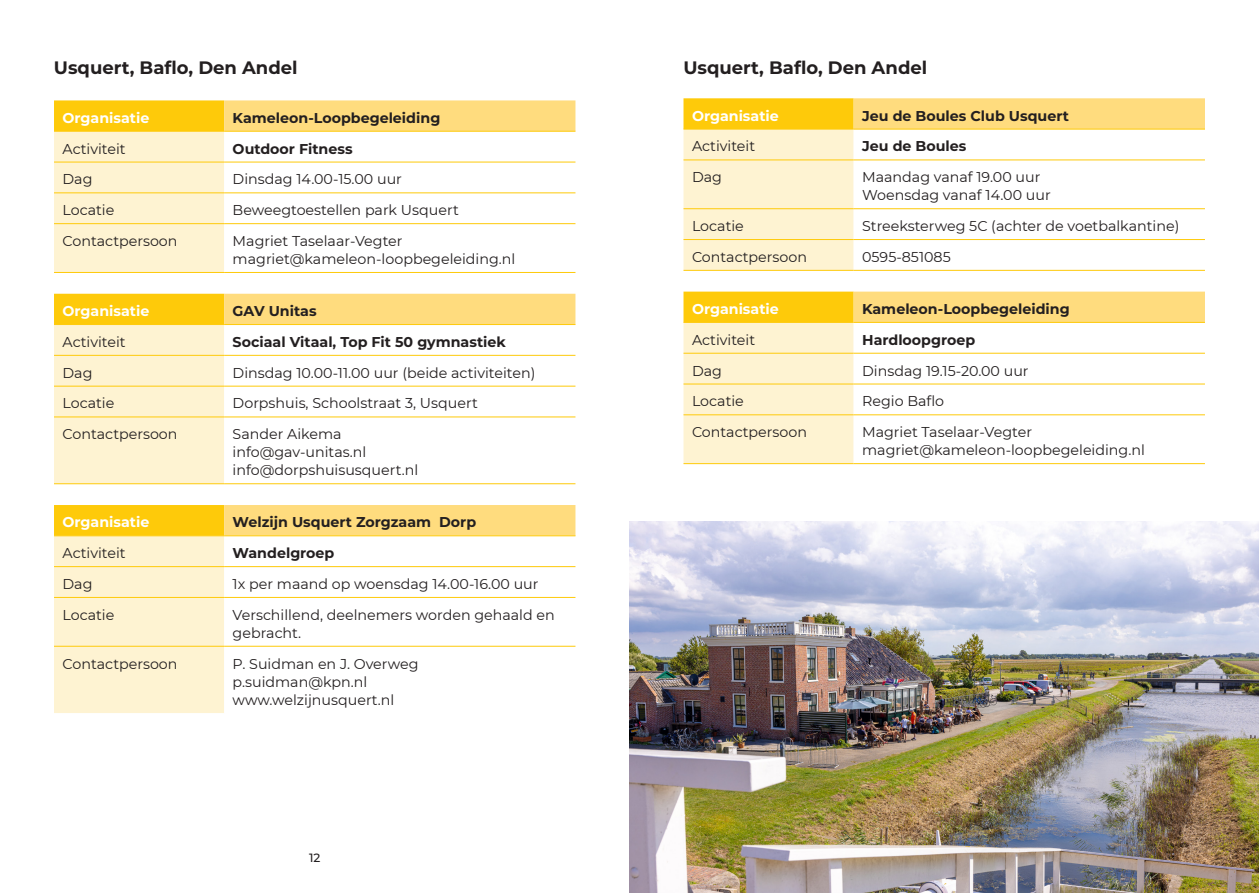
<style>
.page{position:relative;width:1259px;height:893px;background:#fff}
.page>*{position:absolute;margin:0;border:0;box-sizing:border-box;transform-origin:0 0}
.Inleiding_wit{font:700 18px "Montserrat";color:#231f20}
.broodtekst{font:14.25px/18px "Montserrat";color:#231f20}
.broodtekst-2{font:700 14.25px "Montserrat";color:#231f20}
.broodtekst-3{font:700 14.25px "Montserrat";color:#fff}
.t1{font:500 12px "Montserrat";color:#231f20}
</style>
<div class="page">
<div style="left:54px;top:100px;width:170px;height:31px;background:#feca0a"></div>
<div style="left:224px;top:100px;width:351px;height:31px;background:#ffdc7e"></div>
<svg style="left:54px;top:132px;width:170px;height:581px;background:#feefbf"></svg>
<svg style="left:224px;top:161px;width:351px;height:485px"></svg>
<hr style="left:54px;top:162px;width:170px;height:1px;background:#feca0a">
<hr style="left:224px;top:162px;width:351px;height:1px;background:#feca0a">
<hr style="left:54px;top:192px;width:170px;height:1px;background:#feca0a">
<hr style="left:224px;top:192px;width:351px;height:1px;background:#feca0a">
<hr style="left:54px;top:223px;width:170px;height:1px;background:#feca0a">
<hr style="left:224px;top:223px;width:351px;height:1px;background:#feca0a">
<hr style="left:54px;top:272px;width:170px;height:1px;background:#feca0a">
<hr style="left:224px;top:272px;width:351px;height:1px;background:#feca0a">
<hr style="left:54px;top:131px;width:170px;height:1px;background:#feca0a">
<hr style="left:224px;top:131px;width:351px;height:1px;background:#feca0a">
<hr style="left:54px;top:535px;width:170px;height:1px;background:#feca0a">
<hr style="left:224px;top:535px;width:351px;height:1px;background:#feca0a">
<hr style="left:54px;top:566px;width:170px;height:1px;background:#feca0a">
<hr style="left:224px;top:566px;width:351px;height:1px;background:#feca0a">
<hr style="left:54px;top:597px;width:170px;height:1px;background:#feca0a">
<hr style="left:224px;top:597px;width:351px;height:1px;background:#feca0a">
<hr style="left:54px;top:646px;width:170px;height:1px;background:#feca0a">
<hr style="left:224px;top:646px;width:351px;height:1px;background:#feca0a">
<hr style="left:54px;top:324px;width:170px;height:1px;background:#feca0a">
<hr style="left:224px;top:324px;width:351px;height:1px;background:#feca0a">
<hr style="left:54px;top:355px;width:170px;height:1px;background:#feca0a">
<hr style="left:224px;top:355px;width:351px;height:1px;background:#feca0a">
<hr style="left:54px;top:386px;width:170px;height:1px;background:#feca0a">
<hr style="left:224px;top:386px;width:351px;height:1px;background:#feca0a">
<hr style="left:54px;top:417px;width:170px;height:1px;background:#feca0a">
<hr style="left:224px;top:417px;width:351px;height:1px;background:#feca0a">
<hr style="left:54px;top:483px;width:170px;height:1px;background:#feca0a">
<hr style="left:224px;top:483px;width:351px;height:1px;background:#feca0a">
<div style="left:683px;top:98px;width:170px;height:31px;background:#feca0a"></div>
<div style="left:853px;top:98px;width:352px;height:31px;background:#ffdc7e"></div>
<svg style="left:683px;top:130px;width:170px;height:333px;background:#feefc1"></svg>
<svg style="left:853px;top:130px;width:352px;height:333px"></svg>
<hr style="left:683px;top:353px;width:170px;height:1px;background:#feca0a">
<hr style="left:853px;top:353px;width:352px;height:1px;background:#feca0a">
<hr style="left:683px;top:384px;width:170px;height:1px;background:#feca0a">
<hr style="left:853px;top:384px;width:352px;height:1px;background:#feca0a">
<hr style="left:683px;top:414px;width:170px;height:1px;background:#feca0a">
<hr style="left:853px;top:414px;width:352px;height:1px;background:#feca0a">
<hr style="left:683px;top:463px;width:170px;height:1px;background:#feca0a">
<hr style="left:853px;top:463px;width:352px;height:1px;background:#feca0a">
<hr style="left:683px;top:322px;width:170px;height:1px;background:#feca0a">
<hr style="left:853px;top:322px;width:352px;height:1px;background:#feca0a">
<hr style="left:683px;top:129px;width:170px;height:1px;background:#feca0a">
<hr style="left:853px;top:129px;width:352px;height:1px;background:#feca0a">
<hr style="left:683px;top:160px;width:170px;height:1px;background:#feca0a">
<hr style="left:853px;top:160px;width:352px;height:1px;background:#feca0a">
<hr style="left:683px;top:208px;width:170px;height:1px;background:#feca0a">
<hr style="left:853px;top:208px;width:352px;height:1px;background:#feca0a">
<hr style="left:683px;top:239px;width:170px;height:1px;background:#feca0a">
<hr style="left:853px;top:239px;width:352px;height:1px;background:#feca0a">
<hr style="left:683px;top:270px;width:170px;height:1px;background:#feca0a">
<hr style="left:853px;top:270px;width:352px;height:1px;background:#feca0a">
<img style="left:629px;top:522px;width:630px;height:371px">
<p class="Inleiding_wit" style="left:54px;top:54px;width:245px">Usquert, Baflo, Den Andel</p>
<p class="broodtekst-3" style="left:63px;top:107px;width:88px">Organisatie</p>
<p class="broodtekst-2" style="left:233px;top:107px;width:209px">Kameleon-Loopbegeleiding</p>
<p class="broodtekst" style="left:63px;top:139px;width:65px">Activiteit</p>
<p class="broodtekst-2" style="left:233px;top:138px;width:121px">Outdoor Fitness</p>
<p class="broodtekst" style="left:63px;top:170px;width:31px">Dag</p>
<p class="broodtekst" style="left:233px;top:170px;width:171px">Dinsdag 14.00-15.00 uur</p>
<p class="broodtekst" style="left:63px;top:201px;width:53px">Locatie</p>
<p class="broodtekst" style="left:233px;top:201px;width:228px">Beweegtoestellen park Usquert</p>
<p class="broodtekst" style="left:63px;top:231px;width:117px">Contactpersoon</p>
<p class="broodtekst" style="left:233px;top:231px;width:171px">Magriet Taselaar-Vegter</p>
<p class="broodtekst" style="left:233px;top:249px;width:284px">magriet@kameleon-loopbegeleiding.nl</p>
<p class="broodtekst-3" style="left:63px;top:301px;width:88px">Organisatie</p>
<p class="broodtekst-2" style="left:233px;top:301px;width:85px">GAV Unitas</p>
<p class="broodtekst" style="left:63px;top:332px;width:65px">Activiteit</p>
<p class="broodtekst-2" style="left:233px;top:331px;width:275px">Sociaal Vitaal, Top Fit 50 gymnastiek</p>
<p class="broodtekst" style="left:63px;top:363px;width:31px">Dag</p>
<p class="broodtekst" style="left:233px;top:363px;width:304px">Dinsdag 10.00-11.00 uur (beide activiteiten)</p>
<p class="broodtekst" style="left:63px;top:394px;width:53px">Locatie</p>
<p class="broodtekst" style="left:233px;top:394px;width:247px">Dorpshuis, Schoolstraat 3, Usquert</p>
<p class="broodtekst" style="left:63px;top:425px;width:117px">Contactpersoon</p>
<p class="broodtekst" style="left:233px;top:425px;width:111px">Sander Aikema</p>
<p class="broodtekst" style="left:233px;top:443px;width:135px">info@gav-unitas.nl</p>
<p class="broodtekst" style="left:233px;top:461px;width:187px">info@dorpshuisusquert.nl</p>
<p class="broodtekst-3" style="left:63px;top:512px;width:88px">Organisatie</p>
<p class="broodtekst-2" style="left:233px;top:512px;width:245px">Welzijn Usquert Zorgzaam Dorp</p>
<p class="broodtekst" style="left:63px;top:544px;width:65px">Activiteit</p>
<p class="broodtekst-2" style="left:233px;top:543px;width:103px">Wandelgroep</p>
<p class="broodtekst" style="left:63px;top:574px;width:31px">Dag</p>
<p class="broodtekst" style="left:233px;top:574px;width:307px">1x per maand op woensdag 14.00-16.00 uur</p>
<p class="broodtekst" style="left:63px;top:605px;width:53px">Locatie</p>
<p class="broodtekst" style="left:233px;top:605px;width:324px">Verschillend, deelnemers worden gehaald en gebracht.</p>
<p class="broodtekst" style="left:63px;top:654px;width:117px">Contactpersoon</p>
<p class="broodtekst" style="left:233px;top:654px;width:187px">P. Suidman en J. Overweg</p>
<p class="broodtekst" style="left:233px;top:672px;width:136px">p.suidman@kpn.nl</p>
<p class="broodtekst" style="left:233px;top:690px;width:163px">www.welzijnusquert.nl</p>
<p class="t1" style="left:309px;top:849px;width:13px">12</p>
<p class="Inleiding_wit" style="left:683px;top:54px;width:245px">Usquert, Baflo, Den Andel</p>
<p class="broodtekst-3" style="left:692px;top:105px;width:88px">Organisatie</p>
<p class="broodtekst-2" style="left:862px;top:105px;width:208px">Jeu de Boules Club Usquert</p>
<p class="broodtekst" style="left:692px;top:137px;width:65px">Activiteit</p>
<p class="broodtekst-2" style="left:862px;top:136px;width:106px">Jeu de Boules</p>
<p class="broodtekst" style="left:692px;top:168px;width:31px">Dag</p>
<p class="broodtekst" style="left:862px;top:168px;width:180px">Maandag vanaf 19.00 uur</p>
<p class="broodtekst" style="left:862px;top:186px;width:190px">Woensdag vanaf 14.00 uur</p>
<p class="broodtekst" style="left:692px;top:216px;width:53px">Locatie</p>
<p class="broodtekst" style="left:862px;top:216px;width:319px">Streeksterweg 5C (achter de voetbalkantine)</p>
<p class="broodtekst" style="left:692px;top:247px;width:117px">Contactpersoon</p>
<p class="broodtekst" style="left:862px;top:247px;width:90px">0595-851085</p>
<p class="broodtekst-3" style="left:692px;top:299px;width:88px">Organisatie</p>
<p class="broodtekst-2" style="left:862px;top:299px;width:209px">Kameleon-Loopbegeleiding</p>
<p class="broodtekst" style="left:692px;top:330px;width:65px">Activiteit</p>
<p class="broodtekst-2" style="left:862px;top:329px;width:115px">Hardloopgroep</p>
<p class="broodtekst" style="left:692px;top:361px;width:31px">Dag</p>
<p class="broodtekst" style="left:862px;top:361px;width:168px">Dinsdag 19.15-20.00 uur</p>
<p class="broodtekst" style="left:692px;top:392px;width:53px">Locatie</p>
<p class="broodtekst" style="left:862px;top:392px;width:83px">Regio Baflo</p>
<p class="broodtekst" style="left:692px;top:423px;width:117px">Contactpersoon</p>
<p class="broodtekst" style="left:862px;top:423px;width:171px">Magriet Taselaar-Vegter</p>
<p class="broodtekst" style="left:862px;top:441px;width:284px">magriet@kameleon-loopbegeleiding.nl</p>
</div>
